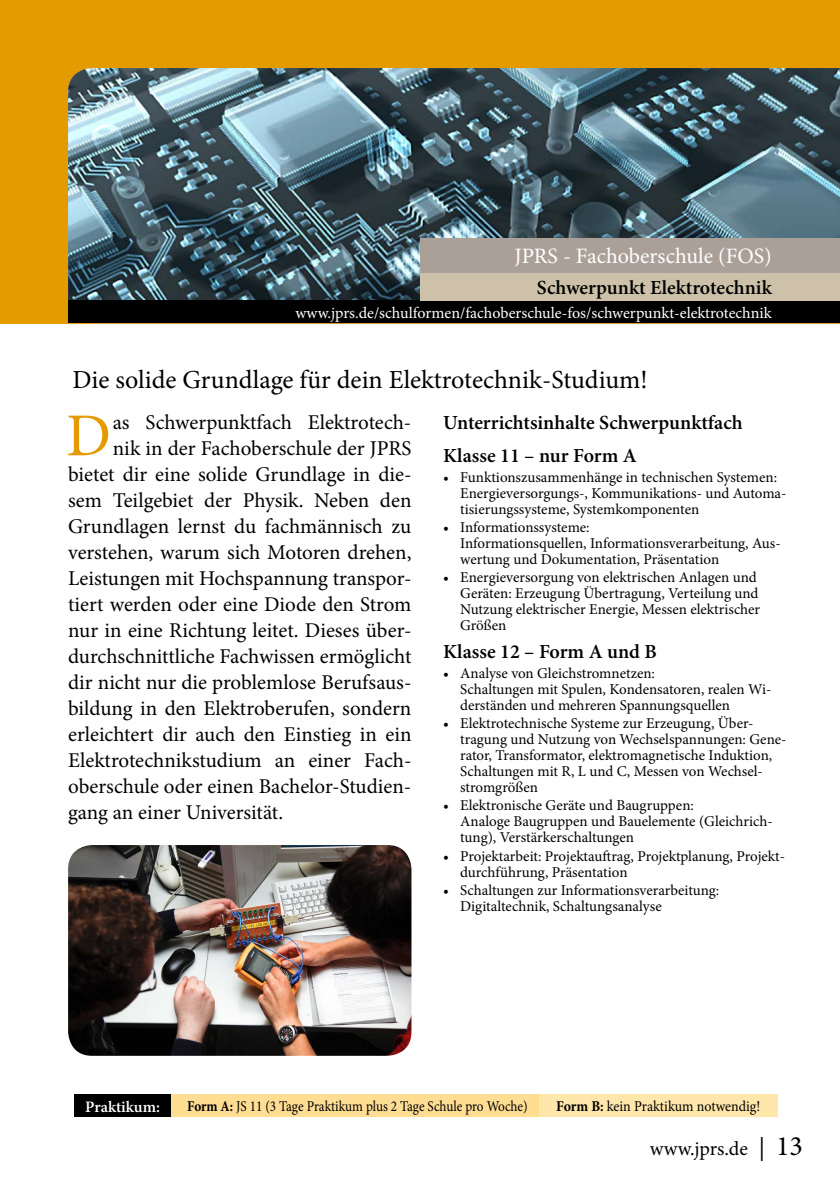
<style>
.page{position:relative;width:840px;height:1191px;background:#fff}
.page>*{position:absolute;margin:0;border:0;box-sizing:border-box;transform-origin:0 0}
.t1{font:61px "Minion Pro";color:#e49b00}
.t2{font:26px "Minion Pro";color:#000}
.t3{font:22px "Minion Pro";color:#fff}
.t4{font:21px "Minion Pro";color:#000}
.t5{font:600 20px/33.8px "Minion Pro";color:#000}
.t6{font:20px "Minion Pro";letter-spacing:-.005em;color:#000}
.t7{font:16px "Minion Pro";color:#fff}
.t8{font:600 16px "Minion Pro";color:#fff}
.t9{font:15px/16px "Minion Pro";letter-spacing:-.005em;color:#000}
.t10{font:15px "Minion Pro";letter-spacing:-.005em;color:#000;scale:.88 1}
.t11{font:15px "Minion Pro";letter-spacing:-.005em;color:#000;scale:.93 1}
.s1{font-weight:700}
.s2{font-size:24px}
.s3{font-size:28px}
</style>
<div class="page">
<div style="left:0;top:0;width:839px;height:323px;background:#e49b00"></div>
<img style="left:68px;top:68px;width:771px;height:232px">
<img style="left:68px;top:845px;width:343px;height:210px">
<div style="left:68px;top:300px;width:771px;height:23px;background:#000"></div>
<div style="left:420px;top:272px;width:419px;height:28px;background:#cdc2a9"></div>
<div style="left:420px;top:238px;width:419px;height:34px;background:#aaa097"></div>
<div style="left:170px;top:1094px;width:375px;height:23px;background:#ffdd93"></div>
<div style="left:539px;top:1094px;width:238px;height:23px;background:#ffe7ac"></div>
<div style="left:74px;top:1094px;width:96px;height:23px;background:#000"></div>
<h3 class="t3" style="left:448px;top:241px;width:317px">JPRS - Berufliches Gymnasium (BG</h3>
<h3 class="t5" style="left:536px;top:270px;width:236px">Schwerpunkt Elektrotechnik</h3>
<p class="t7" style="left:295px;top:302px;width:477px">www.jprs.de/schulformen/fachoberschule-fos/schwerpunkt-elektrotechnik</p>
<h3 class="t3" style="left:514px;top:241px;width:259px">JPRS - Fachoberschule (FOS)</h3>
<h3 class="t5" style="left:589px;top:270px;width:183px">JPRS-Medienzentrum</h3>
<p class="t7" style="left:428px;top:302px;width:344px">www.jprs.de/schulformen/berufliches-gymnasium-bg</p>
<h2 class="t2" style="left:72px;top:362px;width:576px">Die solide Grundlage für dein Elektrotechnik-Studium!</h2>
<h1 class="t1" style="left:66px;top:395px;width:46px">D</h1>
<h3 class="t4" style="left:113px;top:408px;width:300px">as Schwerpunktfach Elektrotech-</h3>
<h3 class="t4" style="left:113px;top:434px;width:300px">nik in der Fachoberschule der JPRS</h3>
<h3 class="t4" style="left:68px;top:460px;width:345px">bietet dir eine solide Grundlage in die-</h3>
<h3 class="t4" style="left:68px;top:486px;width:345px">sem Teilgebiet der Physik. Neben den</h3>
<h3 class="t4" style="left:68px;top:512px;width:344px">Grundlagen lernst du fachmännisch zu</h3>
<h3 class="t4" style="left:68px;top:538px;width:344px">verstehen, warum sich Motoren drehen,</h3>
<h3 class="t4" style="left:68px;top:564px;width:344px">Leistungen mit Hochspannung transpor-</h3>
<h3 class="t4" style="left:68px;top:590px;width:344px">tiert werden oder eine Diode den Strom</h3>
<h3 class="t4" style="left:68px;top:616px;width:344px">nur in eine Richtung leitet. Dieses über-</h3>
<h3 class="t4" style="left:68px;top:642px;width:345px">durchschnittliche Fachwissen ermöglicht</h3>
<h3 class="t4" style="left:68px;top:668px;width:344px">dir nicht nur die problemlose Berufsaus-</h3>
<h3 class="t4" style="left:68px;top:694px;width:344px">bildung in den Elektroberufen, sondern</h3>
<h3 class="t4" style="left:68px;top:720px;width:345px">erleichtert dir auch den Einstieg in ein</h3>
<h3 class="t4" style="left:68px;top:746px;width:345px">Elektrotechnikstudium an einer Fach-</h3>
<h3 class="t4" style="left:68px;top:772px;width:344px">oberschule oder einen Bachelor-Studien-</h3>
<h3 class="t4" style="left:68px;top:798px;width:216px">gang an einer Universität.</h3>
<h3 class="t5" style="left:443px;top:405px;width:301px">Unterrichtsinhalte Schwerpunktfach<br>Klasse 11 – nur Form A</h3>
<p class="t9" style="left:460px;top:469px;width:327px;text-indent:-17px">• Funktionszusammenhänge in technischen Systemen:<br>Energieversorgungs-, Kommunikations- und Automa&shy;tisierungssysteme, Systemkomponenten</p>
<p class="t9" style="left:460px;top:519px;width:322px;text-indent:-17px">• Informationssysteme:<br>Informationsquellen, Informationsverarbeitung, Aus&shy;wertung und Dokumentation, Präsentation</p>
<p class="t9" style="left:460px;top:569px;width:301px;text-indent:-17px">• Energieversorgung von elektrischen Anlagen und Geräten: Erzeugung Übertragung, Verteilung und Nutzung elektrischer Energie, Messen elektrischer Größen</p>
<h3 class="t5" style="left:443px;top:635px;width:215px">Klasse 12 – Form A und B</h3>
<p class="t9" style="left:460px;top:665px;width:313px;text-indent:-17px">• Analyse von Gleichstromnetzen:<br>Schaltungen mit Spulen, Kondensatoren, realen Wi&shy;derständen und mehreren Spannungsquellen</p>
<p class="t9" style="left:460px;top:715px;width:328px;text-indent:-17px">• Elektrotechnische Systeme zur Erzeugung, Über&shy;tragung und Nutzung von Wechselspannungen: Gene&shy;rator, Transformator, elektromagnetische Induktion, Schaltungen mit R, L und C, Messen von Wechsel&shy;stromgrößen</p>
<p class="t9" style="left:460px;top:797px;width:314px;text-indent:-17px">• Elektronische Geräte und Baugruppen:<br>Analoge Baugruppen und Bauelemente (Gleichrich&shy;tung), Verstärkerschaltungen</p>
<p class="t9" style="left:460px;top:848px;width:326px;text-indent:-17px">• Projektarbeit: Projektauftrag, Projektplanung, Projekt&shy;durchführung, Präsentation</p>
<p class="t9" style="left:460px;top:882px;width:260px;text-indent:-17px">• Schaltungen zur Informationsverarbeitung:<br>Digitaltechnik, Schaltungsanalyse</p>
<p class="t8" style="left:85px;top:1095px;width:76px">Praktikum:</p>
<p class="t10" style="left:187px;top:1096px;width:388px"><span class="s1">Form A:</span> JS 11 (3 Tage Praktikum plus 2 Tage Schule pro Woche)</p>
<p class="t11" style="left:556px;top:1096px;width:221px"><span class="s1">Form B:</span> kein Praktikum notwendig!</p>
<h3 class="t6" style="left:649px;top:1134px;width:155px">www.jprs.de <span class="s2">|</span> <span class="s3">13</span></h3>
</div>
